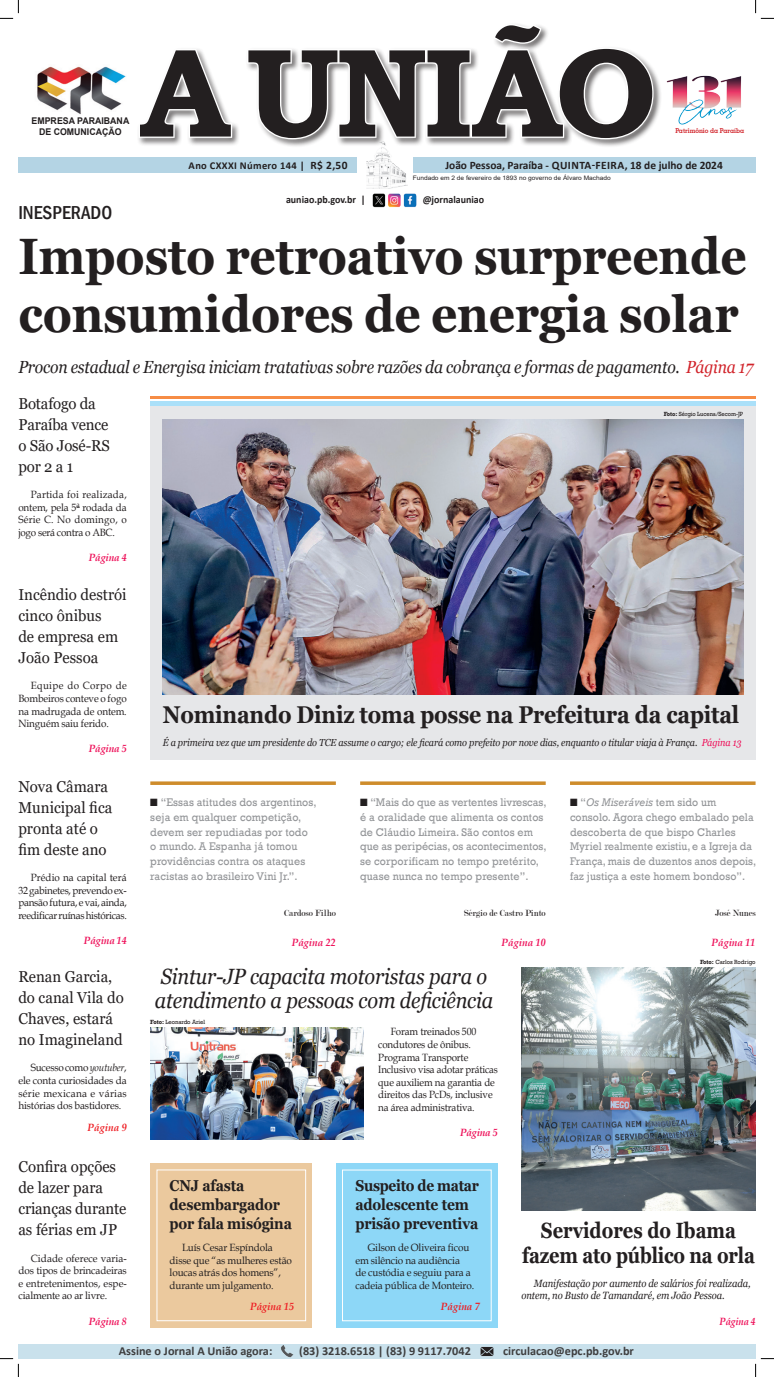
<style>
.page{position:relative;width:774px;height:1377px;background:#fff}
.page>*{position:absolute;margin:0;border:0;box-sizing:border-box;transform-origin:0 0}
.t1{font:700 126.35px "Bookman Old Style";letter-spacing:-.04em;color:#231f20}
.t2{font:700 51.1px/57.8px "Georgia";letter-spacing:-.005em;color:#231f20;scale:.9 1}
.t3{font:700 24.24px "Georgia";letter-spacing:-.01em;color:#231f20;scale:.88 1}
.t4{font:italic 22.05px/24.5px "Georgia";letter-spacing:-.01em;color:#231f20;scale:.9 1}
.t5{font:700 22.05px "Georgia";letter-spacing:-.01em;color:#231f20;scale:.83 1}
.t6{font:500 condensed 19.25px "Franklin Gothic";color:#231f20}
.t7{font:italic 17.5px "Georgia";letter-spacing:-.01em;color:#231f20;scale:.9 1}
.t8{font:15.75px/21px "Georgia";color:#231f20;scale:.95 1}
.t9{font:700 15.75px/19.2px "Georgia";letter-spacing:-.01em;color:#231f20;scale:.87 1}
.t10{font:700 15.75px "Georgia";letter-spacing:-.01em;color:#231f20;scale:.88 1}
.t11{font:700 12.25px "Calibri";color:#3e3e3f}
.t12{font:11.38px/14.9px "Rockwell";letter-spacing:.01em;color:#939598;scale:.94 1}
.t13{font:11.38px/14.9px "Rockwell";letter-spacing:.01em;color:#939598;scale:.93 1}
.t14{font:700 11.38px "Calibri";color:#231f20}
.t15{font:10.5px/12.6px "Book Antiqua";letter-spacing:-.015em;color:#231f20;text-align:justify;scale:.95 1}
.t16{font:10.5px/12.6px "Book Antiqua";letter-spacing:-.015em;color:#231f20;text-align:justify;scale:.94 1}
.t17{font:10.5px/12.6px "Book Antiqua";letter-spacing:-.015em;color:#231f20;scale:.93 1}
.t18{font:italic 10.5px/12.6px "Georgia";letter-spacing:-.01em;color:#231f20;scale:.9 1}
.t19{font:italic 700 10.5px "Book Antiqua";letter-spacing:-.01em;color:#ee1059;scale:.95 1}
.t20{font:700 10.5px "Calibri";color:#231f20;scale:.95 1}
.t21{font:700 10.5px "Calibri";letter-spacing:.03em;color:#231f20}
.t22{font:italic 700 10.5px "Book Antiqua";color:#ee1d23;scale:.95 1}
.t23{font:italic 700 10.5px "Book Antiqua";letter-spacing:-.01em;color:#ee1059;scale:.9 1}
.t24{font:italic 10.15px "Georgia";letter-spacing:-.01em;color:#231f20;scale:.9 1}
.t25{font:9.62px "Modern";color:#231f20;scale:.95 1}
.Legenda{font:700 9.28px "Arial";color:#231f20;scale:.95 1}
.Legenda-2{font:700 6.83px "Geometric Slab 703 BT";color:#d1232a;scale:.95 1}
.t26{font:6.21px "Rockwell";letter-spacing:-.01em;color:#231f20;scale:.95 1}
.LEGENDA{font:6.12px "Arial";color:#231f20;scale:1.07 1}
.t27{font:6.12px "Rockwell";letter-spacing:-.01em;color:#231f20;scale:.95 1}
.s1{font-size:11.38px}
.s2{color:#d1232a}
.s3{font-style:italic}
.s4{font-weight:700}
.s5{color:#ee1059}
.s6{font-family:"Dixieland Normal";font-size:10.5px;color:#231f20}
</style>
<div class="page">
<div style="left:133px;top:19px;width:526px;height:126px;background:#fff;opacity:.75"></div>
<svg style="left:137px;top:47px;width:96px;height:92px"></svg>
<svg style="left:246px;top:22px;width:408px;height:119px"></svg>
<div style="left:18px;top:157px;width:737px;height:16px;background:#b4d4e4"></div>
<div style="left:357px;top:156px;width:55px;height:19px;background:#fff"></div>
<img style="left:366px;top:142px;width:41px;height:46px">
<img style="left:37px;top:55px;width:105px;height:61px">
<img style="left:372px;top:193px;width:45px;height:15px">
<div style="left:18px;top:1343px;width:737px;height:15px;background:#c9e1ec"></div>
<svg style="left:281px;top:1345px;width:12px;height:12px"></svg>
<img style="left:474px;top:1343px;width:25px;height:13px">
<img style="left:666px;top:75px;width:76px;height:50px">
<div style="left:150px;top:403px;width:605px;height:356px;background:#e6e7e9"></div>
<div style="left:150px;top:401px;width:605px;height:5px;background:#aae0f9"></div>
<hr style="left:150px;top:396px;width:605px;height:3px;background:#f68c45">
<img style="left:163px;top:420px;width:580px;height:274px">
<div style="left:336px;top:1163px;width:161px;height:164px;background:#8dd7f7"></div>
<div style="left:342px;top:1169px;width:149px;height:151px;border:1px solid #fff"></div>
<hr style="left:570px;top:781px;width:185px;height:3px;background:#ce8c2b">
<hr style="left:360px;top:781px;width:185px;height:3px;background:#ce8c2b">
<div style="left:150px;top:1163px;width:162px;height:164px;background:#ebc99e"></div>
<div style="left:156px;top:1169px;width:150px;height:151px;border:1px solid #fff"></div>
<img style="left:150px;top:1027px;width:213px;height:111px">
<hr style="left:150px;top:781px;width:186px;height:3px;background:#ce8c2b">
<img style="left:521px;top:967px;width:234px;height:243px">
<svg style="left:0;top:0;width:19px;height:19px"></svg>
<svg style="left:0;top:1358px;width:19px;height:18px"></svg>
<svg style="left:755px;top:0;width:18px;height:19px"></svg>
<svg style="left:754px;top:1357px;width:19px;height:19px"></svg>
<p class="Legenda" style="left:32px;top:114px;width:104px">EMPRESA PARAIBANA</p>
<p class="Legenda" style="left:39px;top:125px;width:88px">DE COMUNICAÇÃO</p>
<p class="t6" style="left:18px;top:200px;width:95px">INESPERADO</p>
<p class="t1" style="left:140px;top:2px;width:518px">A UNIÃO</p>
<p class="Legenda-2" style="left:675px;top:126px;width:74px">Patrimônio da Paraíba</p>
<p class="t21" style="left:189px;top:158px;width:160px">Ano CXXXI Número 144 | <span class="s1">R$ 2,50</span></p>
<p class="t14" style="left:445px;top:157px;width:279px">João Pessoa, Paraíba - QUINTA-FEIRA, 18 de julho de 2024</p>
<p class="LEGENDA" style="left:412px;top:173px;width:187px">Fundado em 2 de fevereiro de 1893 no governo de Álvaro Machado</p>
<p class="t20" style="left:286px;top:192px;width:85px">auniao.pb.gov.br |</p>
<p class="t20" style="left:422px;top:192px;width:66px">@jornalauniao</p>
<p class="t2" style="left:18px;top:228px;width:810px">Imposto retroativo surpreende consumidores de energia solar</p>
<p class="t7" style="left:18px;top:356px;width:817px">Procon estadual e Energisa iniciam tratativas sobre razões da cobrança e formas de pagamento. <span class="s2">Página 17</span></p>
<p class="t8" style="left:18px;top:393px;width:98px">Botafogo da<br>Paraíba vence o São José-RS por 2 a 1</p>
<p class="t16" style="left:18px;top:488px;width:117px;text-indent:12px">Partida foi realizada, ontem, pela 5ª rodada da Série C. No domingo, o jogo será contra o ABC.</p>
<p class="t19" style="left:89px;top:550px;width:41px">Página 4</p>
<p class="t8" style="left:18px;top:584px;width:115px">Incêndio destrói cinco ônibus</p>
<p class="t8" style="left:18px;top:626px;width:107px">de empresa em<br>João Pessoa</p>
<p class="t16" style="left:18px;top:679px;width:117px;text-indent:12px">Equipe do Corpo de Bombeiros conteve o fogo na madrugada de ontem.<br>Ninguém saiu ferido.</p>
<p class="t19" style="left:89px;top:741px;width:41px">Página 5</p>
<p class="t8" style="left:18px;top:775px;width:100px">Nova Câmara<br>Municipal fica pronta até o</p>
<p class="t8" style="left:18px;top:838px;width:94px">fim deste ano</p>
<p class="t16" style="left:18px;top:870px;width:117px;text-indent:12px">Prédio na capital terá 32 gabinetes, prevendo ex&shy;pansão futura, e vai, ainda, reedificar ruínas históricas.</p>
<p class="t19" style="left:84px;top:933px;width:47px">Página 14</p>
<p class="t8" style="left:18px;top:966px;width:112px">Renan Garcia, do canal Vila do<br>Chaves, estará no Imagineland</p>
<p class="t15" style="left:18px;top:1061px;width:116px;text-indent:12px">Sucesso como <span class="s3">youtuber</span>, ele conta curiosidades da série mexicana e várias histórias dos bastidores.</p>
<p class="t22" style="left:88px;top:1119px;width:43px">Página 9</p>
<p class="t8" style="left:18px;top:1156px;width:115px">Confira opções de lazer para crianças durante as férias em JP</p>
<p class="t15" style="left:18px;top:1251px;width:116px;text-indent:12px">Cidade oferece varia&shy;dos tipos de brincadeiras e entretenimentos, espe&shy;cialmente ao ar livre.</p>
<p class="t19" style="left:89px;top:1313px;width:41px">Página 8</p>
<p class="t27" style="left:663px;top:410px;width:85px"><span class="s4">Foto:</span> Sérgio Lucena/Secom-JP</p>
<p class="t3" style="left:163px;top:699px;width:656px">Nominando Diniz toma posse na Prefeitura da capital</p>
<p class="t24" style="left:163px;top:735px;width:644px">É a primeira vez que um presidente do TCE assume o cargo; ele ficará como prefeito por nove dias, enquanto o titular viaja à França. <span class="s5">Página 13</span></p>
<p class="t12" style="left:150px;top:794px;width:178px"><span class="s6">N</span> “Essas atitudes dos argentinos, seja em qualquer competição, devem ser repudiadas por todo o mundo. A Espanha já tomou providências contra os ataques racistas ao brasileiro Vini Jr.”.</p>
<p class="t25" style="left:284px;top:907px;width:56px">Cardoso Filho</p>
<p class="t19" style="left:292px;top:934px;width:48px">Página 22</p>
<p class="t12" style="left:360px;top:794px;width:200px"><span class="s6">N</span> “Mais do que as vertentes livrescas, é a oralidade que alimenta os contos de Cláudio Limeira. São contos em que as peripécias, os acontecimentos, se corporificam no tempo pretérito, quase nunca no tempo presente”.</p>
<p class="t25" style="left:464px;top:907px;width:87px">Sérgio de Castro Pinto</p>
<p class="t19" style="left:501px;top:934px;width:48px">Página 10</p>
<p class="t4" style="left:155px;top:963px;width:377px">Sintur-JP capacita motoristas para o atendimento a pessoas com deficiência</p>
<p class="t26" style="left:150px;top:1018px;width:59px"><span class="s4">Foto:</span> Leonardo Ariel</p>
<p class="t17" style="left:378px;top:1025px;width:130px;text-indent:12px">Foram treinados 500 condutores de ônibus.<br>Programa Transporte<br>Inclusivo visa adotar práticas que auxiliem na garantia de direitos das PcDs, inclusive na área administrativa.</p>
<p class="t19" style="left:460px;top:1125px;width:41px">Página 5</p>
<p class="t13" style="left:570px;top:794px;width:202px"><span class="s6">N</span> “<span class="s3">Os Miseráveis</span> tem sido um consolo. Agora chego embalado pela descoberta de que bispo Charles Myriel realmente existiu, e a Igreja da França, mais de duzentos anos depois, faz justiça a este homem bondoso”.</p>
<p class="t25" style="left:715px;top:907px;width:44px">José Nunes</p>
<p class="t19" style="left:711px;top:934px;width:48px">Página 11</p>
<p class="t26" style="left:700px;top:958px;width:60px"><span class="s4">Foto:</span> Carlos Rodrigo</p>
<p class="t10" style="left:169px;top:1174px;width:87px">CNJ afasta</p>
<p class="t10" style="left:169px;top:1193px;width:127px">desembargador</p>
<p class="t10" style="left:169px;top:1213px;width:141px">por fala misógina</p>
<p class="t15" style="left:169px;top:1240px;width:130px;text-align:left;text-indent:12px">Luís Cesar Espíndola disse que “as mulheres estão loucas atrás dos homens”, durante um julgamento.</p>
<p class="t22" style="left:250px;top:1299px;width:48px">Página 15</p>
<p class="t9" style="left:355px;top:1175px;width:143px">Suspeito de matar adolescente tem prisão preventiva</p>
<p class="t15" style="left:355px;top:1240px;width:127px;text-align:left;text-indent:12px">Gilson de Oliveira ficou em silêncio na audiência<br>de custódia e seguiu para a cadeia pública de Monteiro.</p>
<p class="t22" style="left:441px;top:1299px;width:43px">Página 7</p>
<p class="t5" style="left:541px;top:1216px;width:236px">Servidores do Ibama</p>
<p class="t5" style="left:522px;top:1240px;width:282px">fazem ato público na orla</p>
<p class="t18" style="left:521px;top:1276px;width:256px;text-indent:12px">Manifestação por aumento de salários foi realizada, ontem, no Busto de Tamandaré, em João Pessoa.</p>
<p class="t23" style="left:719px;top:1313px;width:41px">Página 4</p>
<p class="t11" style="left:119px;top:1341px;width:155px">Assine o Jornal A União agora:</p>
<p class="t11" style="left:299px;top:1341px;width:173px">(83) 3218.6518 | (83) 9 9117.7042</p>
<p class="t11" style="left:503px;top:1341px;width:132px">circulacao@epc.pb.gov.br</p>
</div>
